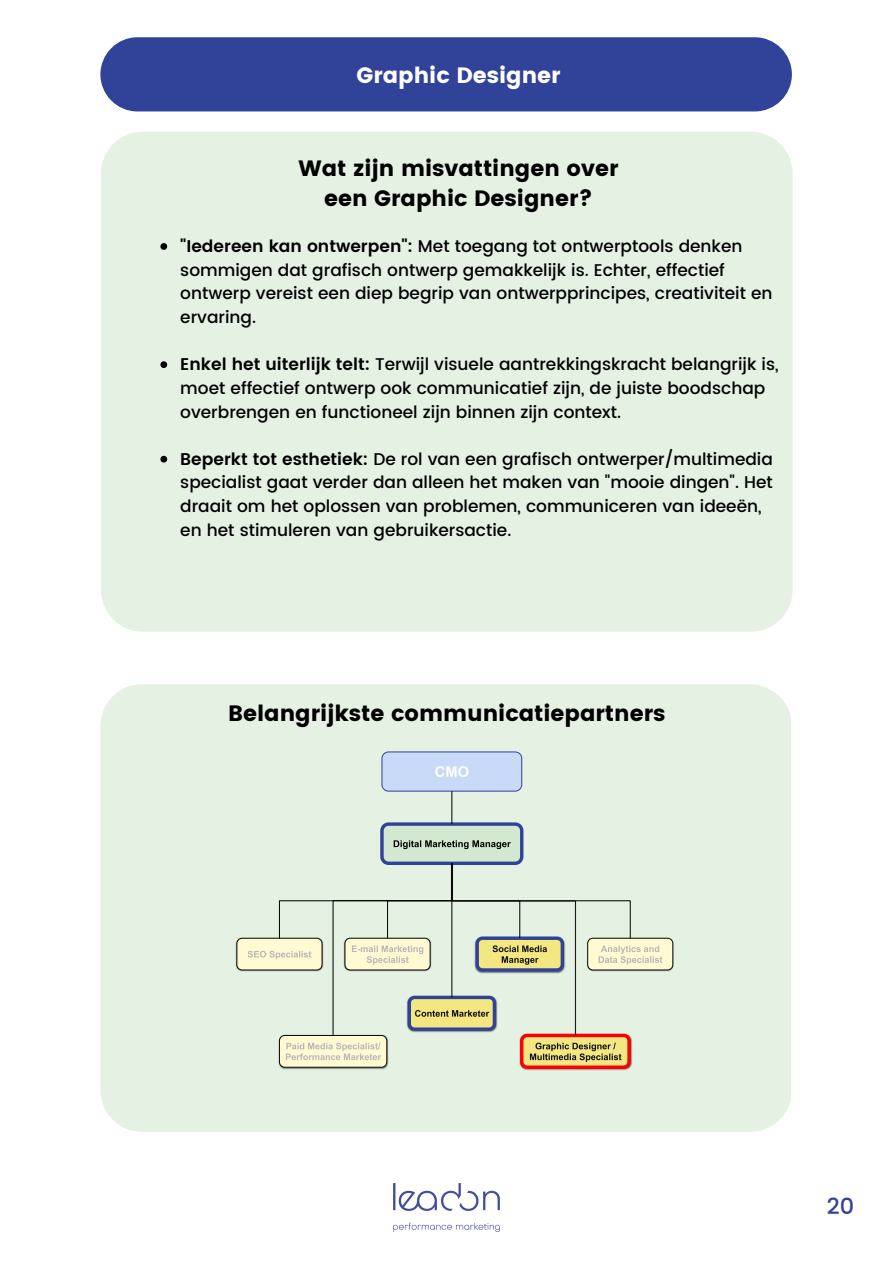
<style>
.page{position:relative;width:894px;height:1264px;background:#fff}
.page>*{position:absolute;margin:0;border:0;box-sizing:border-box;transform-origin:0 0}
.t1{font:500 22.5px "Poppins";color:#304398}
.t2{font:22.2px/30.3px "Poppins";color:#000;text-align:center}
.t3{font:22.2px "Poppins";color:#fff}
.t4{font:500 16.95px/23.7px "Poppins";color:#000}
.s1{font-weight:600}
</style>
<div class="page">
<img style="left:394px;top:1183px;width:105px;height:48px">
<div style="left:100px;top:37px;width:691px;height:74px;background:#304398;border-radius:37px"></div>
<div style="left:100px;top:684px;width:690px;height:447px;background:#e4f1e3;border-radius:42px"></div>
<div style="left:101px;top:132px;width:691px;height:499px;background:#e4f1e3;border-radius:42px"></div>
<svg style="left:381px;top:751px;width:141px;height:40px;background:#c4d4f3"></svg>
<img style="left:235px;top:943px;width:1px;height:23px">
<hr style="left:451px;top:791px;width:1px;height:33px;background:#000">
<svg style="left:236px;top:820px;width:437px;height:250px"></svg>
<svg style="left:160px;top:243px;width:7px;height:7px"></svg>
<svg style="left:160px;top:361px;width:7px;height:7px"></svg>
<svg style="left:160px;top:456px;width:7px;height:6px"></svg>
<p class="t3" style="left:356px;top:62px;width:206px">Graphic Designer</p>
<h1 class="t2" style="left:298px;top:153px;width:321px">Wat zijn misvattingen over een Graphic Designer?</h1>
<h1 class="t4" style="left:180px;top:234px;width:593px"><span class="s1">"Iedereen kan ontwerpen":</span> Met toegang tot ontwerptools denken sommigen dat grafisch ontwerp gemakkelijk is. Echter, effectief ontwerp vereist een diep begrip van ontwerpprincipes, creativiteit en ervaring.</h1>
<p class="t4" style="left:180px;top:352px;width:599px"><span class="s1">Enkel het uiterlijk telt:</span> Terwijl visuele aantrekkingskracht belangrijk is, moet effectief ontwerp ook communicatief zijn, de juiste boodschap overbrengen en functioneel zijn binnen zijn context.</p>
<p class="t4" style="left:180px;top:447px;width:594px"><span class="s1">Beperkt tot esthetiek:</span> De rol van een grafisch ontwerper/multimedia specialist gaat verder dan alleen het maken van "mooie dingen". Het draait om het oplossen van problemen, communiceren van ideeën, en het stimuleren van gebruikersactie.</p>
<p class="t2" style="left:228px;top:698px;width:438px">Belangrijkste communicatiepartners</p>
<p class="t1" style="left:826px;top:1192px;width:29px">20</p>
</div>
